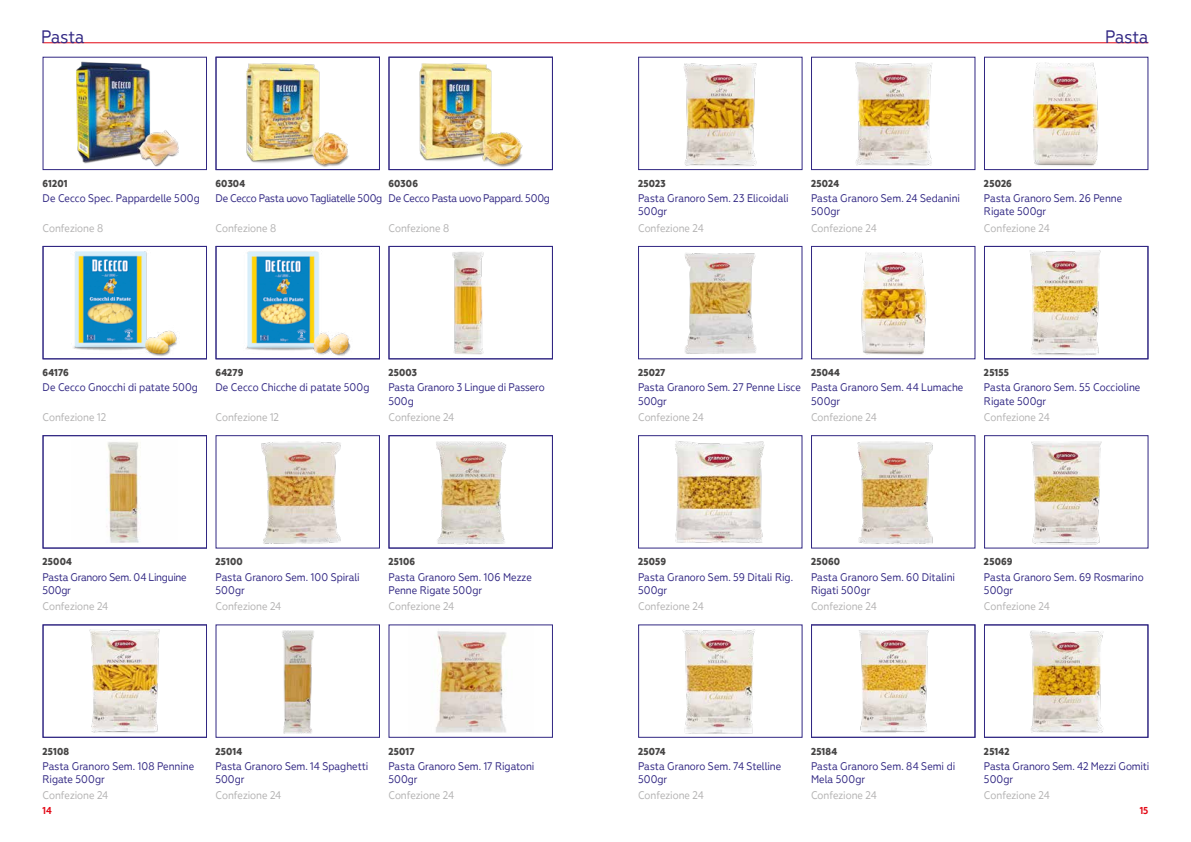
<style>
.page{position:relative;width:1191px;height:842px;background:#fff}
.page>*{position:absolute;margin:0;border:0;box-sizing:border-box;transform-origin:0 0}
.t1{font:18px "Geometria Narrow";letter-spacing:-.005em;color:#312783}
.t2{font:11px/13.2px "Geometria Narrow";letter-spacing:-.005em;color:#312783}
.t3{font:11px "Geometria Narrow";letter-spacing:-.005em;color:#b3b2b2}
.t4{font:11px "Geometria Narrow";letter-spacing:-.03em;color:#312783}
.t5{font:11px "Geometria Narrow";letter-spacing:-.025em;color:#312783}
.t6{font:800 10px "Geometria Narrow";letter-spacing:.015em;color:#454444}
.t7{font:700 10px "Geometria Narrow";color:#e30613}
</style>
<div class="page">
<hr style="left:43px;top:43px;width:1105px;height:1px;background:#e30613">
<img style="left:76px;top:61px;width:103px;height:106px">
<div style="left:43px;top:57px;width:164px;height:113px;border:1px solid #312783"></div>
<img style="left:246px;top:63px;width:103px;height:104px">
<div style="left:215px;top:57px;width:165px;height:113px;border:1px solid #312783"></div>
<img style="left:419px;top:63px;width:104px;height:104px">
<div style="left:388px;top:57px;width:165px;height:113px;border:1px solid #312783"></div>
<img style="left:73px;top:251px;width:104px;height:105px">
<div style="left:43px;top:246px;width:164px;height:113px;border:1px solid #312783"></div>
<img style="left:245px;top:251px;width:106px;height:105px">
<div style="left:215px;top:246px;width:165px;height:113px;border:1px solid #312783"></div>
<img style="left:452px;top:252px;width:32px;height:103px">
<div style="left:388px;top:246px;width:165px;height:113px;border:1px solid #312783"></div>
<img style="left:106px;top:442px;width:35px;height:101px">
<div style="left:43px;top:435px;width:164px;height:114px;border:1px solid #312783"></div>
<img style="left:435px;top:631px;width:72px;height:102px">
<div style="left:388px;top:624px;width:165px;height:114px;border:1px solid #312783"></div>
<img style="left:683px;top:63px;width:74px;height:103px">
<div style="left:638px;top:57px;width:164px;height:113px;border:1px solid #312783"></div>
<img style="left:282px;top:630px;width:32px;height:104px">
<div style="left:215px;top:624px;width:165px;height:114px;border:1px solid #312783"></div>
<img style="left:855px;top:62px;width:78px;height:104px">
<div style="left:811px;top:57px;width:164px;height:113px;border:1px solid #312783"></div>
<img style="left:1033px;top:62px;width:66px;height:104px">
<div style="left:984px;top:57px;width:164px;height:113px;border:1px solid #312783"></div>
<img style="left:685px;top:253px;width:71px;height:101px">
<div style="left:638px;top:246px;width:164px;height:113px;border:1px solid #312783"></div>
<img style="left:861px;top:252px;width:66px;height:103px">
<div style="left:811px;top:246px;width:164px;height:113px;border:1px solid #312783"></div>
<img style="left:675px;top:441px;width:90px;height:102px">
<div style="left:638px;top:435px;width:164px;height:114px;border:1px solid #312783"></div>
<img style="left:857px;top:441px;width:76px;height:103px">
<div style="left:811px;top:435px;width:164px;height:114px;border:1px solid #312783"></div>
<img style="left:1031px;top:441px;width:71px;height:104px">
<div style="left:984px;top:435px;width:164px;height:114px;border:1px solid #312783"></div>
<img style="left:682px;top:629px;width:73px;height:105px">
<div style="left:638px;top:624px;width:164px;height:114px;border:1px solid #312783"></div>
<img style="left:261px;top:441px;width:80px;height:103px">
<div style="left:215px;top:435px;width:165px;height:114px;border:1px solid #312783"></div>
<img style="left:436px;top:441px;width:70px;height:104px">
<div style="left:388px;top:435px;width:165px;height:114px;border:1px solid #312783"></div>
<img style="left:89px;top:629px;width:71px;height:104px">
<div style="left:43px;top:624px;width:164px;height:114px;border:1px solid #312783"></div>
<img style="left:1029px;top:250px;width:72px;height:106px">
<div style="left:984px;top:246px;width:164px;height:113px;border:1px solid #312783"></div>
<img style="left:859px;top:630px;width:70px;height:103px">
<div style="left:811px;top:624px;width:164px;height:114px;border:1px solid #312783"></div>
<img style="left:1030px;top:630px;width:74px;height:103px">
<div style="left:984px;top:624px;width:164px;height:114px;border:1px solid #312783"></div>
<h1 class="t1" style="left:41px;top:26px;width:45px">Pasta</h1>
<h1 class="t1" style="left:1105px;top:26px;width:45px">Pasta</h1>
<p class="t6" style="left:43px;top:178px;width:27px">61201</p>
<p class="t2" style="left:43px;top:192px;width:159px">De Cecco Spec. Pappardelle 500g</p>
<p class="t3" style="left:43px;top:221px;width:62px">Confezione 8</p>
<p class="t6" style="left:215px;top:178px;width:31px">60304</p>
<p class="t4" style="left:215px;top:192px;width:168px">De Cecco Pasta uovo Tagliatelle 500g</p>
<p class="t3" style="left:215px;top:221px;width:62px">Confezione 8</p>
<p class="t6" style="left:388px;top:178px;width:31px">60306</p>
<p class="t5" style="left:388px;top:192px;width:163px">De Cecco Pasta uovo Pappard. 500g</p>
<p class="t3" style="left:388px;top:221px;width:62px">Confezione 8</p>
<p class="t6" style="left:43px;top:367px;width:28px">64176</p>
<p class="t2" style="left:43px;top:381px;width:157px">De Cecco Gnocchi di patate 500g</p>
<p class="t3" style="left:43px;top:411px;width:65px">Confezione 12</p>
<p class="t6" style="left:215px;top:367px;width:29px">64279</p>
<p class="t2" style="left:215px;top:381px;width:155px">De Cecco Chicche di patate 500g</p>
<p class="t3" style="left:215px;top:411px;width:65px">Confezione 12</p>
<p class="t6" style="left:388px;top:367px;width:30px">25003</p>
<p class="t2" style="left:388px;top:381px;width:158px">Pasta Granoro 3 Lingue di Passero<br>500g</p>
<p class="t3" style="left:388px;top:411px;width:67px">Confezione 24</p>
<p class="t6" style="left:43px;top:556px;width:31px">25004</p>
<p class="t2" style="left:43px;top:570px;width:146px">Pasta Granoro Sem. 04 Linguine<br>500gr</p>
<p class="t3" style="left:43px;top:600px;width:67px">Confezione 24</p>
<p class="t6" style="left:215px;top:556px;width:29px">25100</p>
<p class="t2" style="left:215px;top:570px;width:146px">Pasta Granoro Sem. 100 Spirali<br>500gr</p>
<p class="t3" style="left:215px;top:600px;width:67px">Confezione 24</p>
<p class="t6" style="left:388px;top:556px;width:28px">25106</p>
<p class="t2" style="left:388px;top:570px;width:145px">Pasta Granoro Sem. 106 Mezze<br>Penne Rigate 500gr</p>
<p class="t3" style="left:388px;top:600px;width:67px">Confezione 24</p>
<p class="t6" style="left:43px;top:745px;width:28px">25108</p>
<p class="t2" style="left:43px;top:759px;width:153px">Pasta Granoro Sem. 108 Pennine<br>Rigate 500gr</p>
<p class="t3" style="left:43px;top:789px;width:67px">Confezione 24</p>
<p class="t6" style="left:215px;top:745px;width:28px">25014</p>
<p class="t2" style="left:215px;top:759px;width:154px">Pasta Granoro Sem. 14 Spaghetti<br>500gr</p>
<p class="t3" style="left:215px;top:789px;width:67px">Confezione 24</p>
<p class="t6" style="left:388px;top:745px;width:28px">25017</p>
<p class="t2" style="left:388px;top:759px;width:147px">Pasta Granoro Sem. 17 Rigatoni<br>500gr</p>
<p class="t3" style="left:388px;top:789px;width:67px">Confezione 24</p>
<p class="t6" style="left:638px;top:178px;width:29px">25023</p>
<p class="t2" style="left:638px;top:192px;width:152px">Pasta Granoro Sem. 23 Elicoidali<br>500gr</p>
<p class="t3" style="left:638px;top:221px;width:67px">Confezione 24</p>
<p class="t6" style="left:811px;top:178px;width:30px">25024</p>
<p class="t2" style="left:811px;top:192px;width:150px">Pasta Granoro Sem. 24 Sedanini<br>500gr</p>
<p class="t3" style="left:811px;top:221px;width:67px">Confezione 24</p>
<p class="t6" style="left:984px;top:178px;width:29px">25026</p>
<p class="t2" style="left:984px;top:192px;width:140px">Pasta Granoro Sem. 26 Penne<br>Rigate 500gr</p>
<p class="t3" style="left:984px;top:221px;width:67px">Confezione 24</p>
<p class="t6" style="left:638px;top:367px;width:29px">25027</p>
<p class="t2" style="left:638px;top:381px;width:164px">Pasta Granoro Sem. 27 Penne Lisce<br>500gr</p>
<p class="t3" style="left:638px;top:411px;width:67px">Confezione 24</p>
<p class="t6" style="left:811px;top:367px;width:30px">25044</p>
<p class="t2" style="left:811px;top:381px;width:154px">Pasta Granoro Sem. 44 Lumache<br>500gr</p>
<p class="t3" style="left:811px;top:411px;width:67px">Confezione 24</p>
<p class="t6" style="left:984px;top:367px;width:27px">25155</p>
<p class="t2" style="left:984px;top:381px;width:158px">Pasta Granoro Sem. 55 Coccioline<br>Rigate 500gr</p>
<p class="t3" style="left:984px;top:411px;width:67px">Confezione 24</p>
<p class="t6" style="left:638px;top:556px;width:30px">25059</p>
<p class="t2" style="left:638px;top:570px;width:157px">Pasta Granoro Sem. 59 Ditali Rig.<br>500gr</p>
<p class="t3" style="left:638px;top:600px;width:67px">Confezione 24</p>
<p class="t6" style="left:811px;top:556px;width:31px">25060</p>
<p class="t6" style="left:984px;top:556px;width:30px">25069</p>
<p class="t2" style="left:811px;top:570px;width:145px">Pasta Granoro Sem. 60 Ditalini<br>Rigati 500gr</p>
<p class="t3" style="left:811px;top:600px;width:67px">Confezione 24</p>
<p class="t2" style="left:984px;top:570px;width:161px">Pasta Granoro Sem. 69 Rosmarino<br>500gr</p>
<p class="t3" style="left:984px;top:600px;width:67px">Confezione 24</p>
<p class="t6" style="left:638px;top:745px;width:29px">25074</p>
<p class="t2" style="left:638px;top:759px;width:145px">Pasta Granoro Sem. 74 Stelline<br>500gr</p>
<p class="t3" style="left:638px;top:789px;width:67px">Confezione 24</p>
<p class="t6" style="left:811px;top:745px;width:28px">25184</p>
<p class="t2" style="left:811px;top:759px;width:146px">Pasta Granoro Sem. 84 Semi di<br>Mela 500gr</p>
<p class="t3" style="left:811px;top:789px;width:67px">Confezione 24</p>
<p class="t6" style="left:984px;top:745px;width:27px">25142</p>
<p class="t2" style="left:984px;top:759px;width:167px">Pasta Granoro Sem. 42 Mezzi Gomiti<br>500gr</p>
<p class="t3" style="left:984px;top:789px;width:67px">Confezione 24</p>
<p class="t7" style="left:43px;top:804px;width:11px">14</p>
<p class="t7" style="left:1139px;top:804px;width:10px">15</p>
</div>
